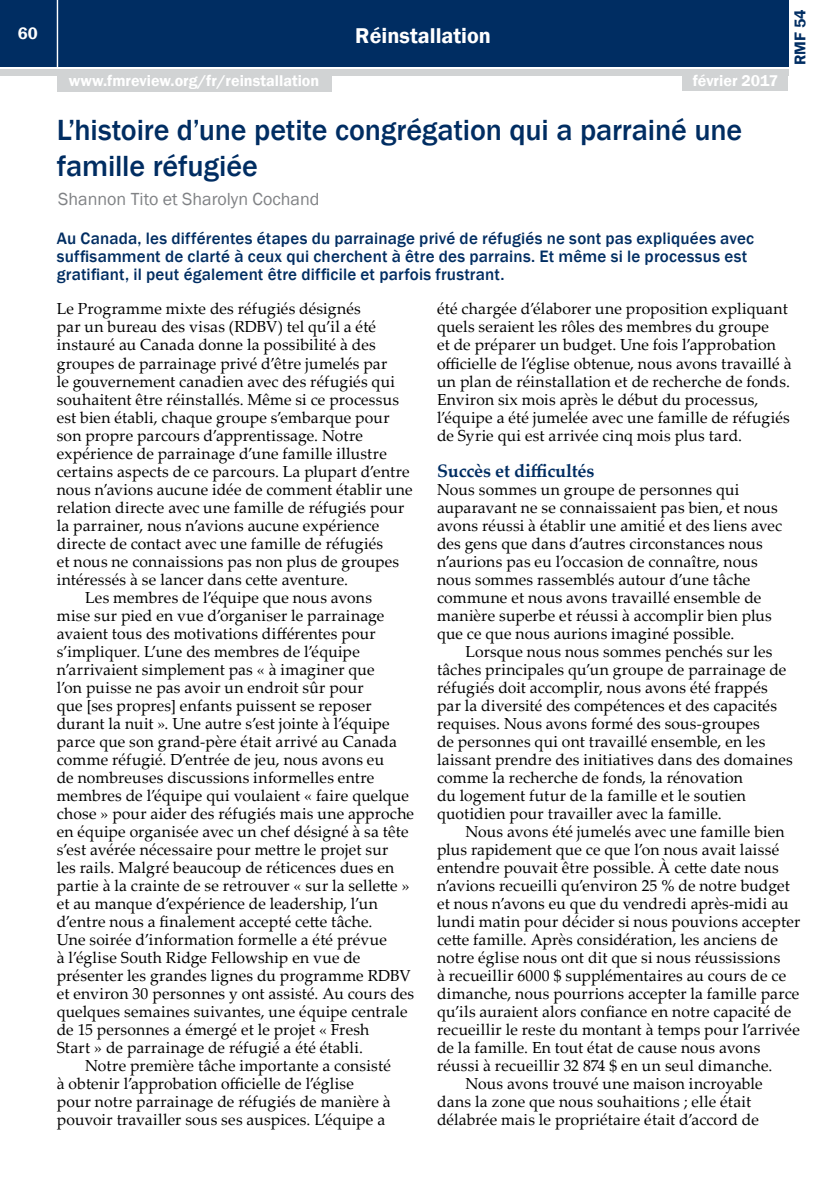
<style>
.page{position:relative;width:840px;height:1191px;background:#fff}
.page>*{position:absolute;margin:0;border:0;box-sizing:border-box;transform-origin:0 0}
.t1{font:500 30px/36px "Franklin Gothic";letter-spacing:-.005em;color:#002d62}
.t2{font:600 22px "Franklin Gothic";color:#fff}
.t3{font:18px "Franklin Gothic";color:#808285}
.t4{font:700 18px "Palatino Linotype";letter-spacing:-.01em;color:#002d62}
.t5{font:500 17px/18px "Franklin Gothic";letter-spacing:.01em;color:#002d62}
.t6{font:600 17px "Franklin Gothic";color:#fff}
.t7{font:16px/18px "Palatino Linotype";letter-spacing:.01em;color:#000}
.t8{font:600 16px "Franklin Gothic";color:#fff}
.t9{font:600 16px "Franklin Gothic";color:#002d62}
</style>
<div class="page">
<div style="left:0;top:0;width:787px;height:66px;background:#002d62"></div>
<div style="left:0;top:69px;width:787px;height:6px;background:#d1d3d4"></div>
<hr style="left:57px;top:0;width:1px;height:67px;background:#fff">
<div style="left:682px;top:73px;width:105px;height:18px;background:#d1d3d4"></div>
<div style="left:57px;top:74px;width:274px;height:18px;background:#d1d3d4"></div>
<p class="t6" style="left:18px;top:23px;width:21px">60</p>
<h2 class="t2" style="left:355px;top:22px;width:137px">Réinstallation</h2>
<p class="t8" style="left:69px;top:71px;width:252px">www.fmreview.org/fr/reinstallation</p>
<p class="t8" style="left:692px;top:71px;width:87px">février 2017</p>
<p class="t9" style="left:789px;top:65px;width:58px;rotate:-90deg">RMF 54</p>
<h1 class="t1" style="left:57px;top:112px;width:686px">L’histoire d’une petite congrégation qui a parrainé une famille réfugiée</h1>
<p class="t3" style="left:58px;top:188px;width:263px">Shannon Tito et Sharolyn Cochand</p>
<p class="t5" style="left:57px;top:230px;width:698px">Au Canada, les différentes étapes du parrainage privé de réfugiés ne sont pas expliquées avec suffisamment de clarté à ceux qui cherchent à être des parrains. Et même si le processus est gratifiant, il peut également être difficile et parfois frustrant.</p>
<p class="t7" style="left:57px;top:299px;width:305px">Le Programme mixte des réfugiés désignés</p>
<p class="t7" style="left:57px;top:317px;width:321px">par un bureau des visas (RDBV) tel qu’il a été</p>
<p class="t7" style="left:57px;top:335px;width:320px">instauré au Canada donne la possibilité à des</p>
<p class="t7" style="left:57px;top:353px;width:332px">groupes de parrainage privé d’être jumelés par</p>
<p class="t7" style="left:57px;top:371px;width:339px">le gouvernement canadien avec des réfugiés qui</p>
<p class="t7" style="left:57px;top:389px;width:344px">souhaitent être réinstallés. Même si ce processus</p>
<p class="t7" style="left:57px;top:407px;width:334px">est bien établi, chaque groupe s’embarque pour</p>
<p class="t7" style="left:57px;top:425px;width:308px">son propre parcours d’apprentissage. Notre</p>
<p class="t7" style="left:57px;top:443px;width:331px">expérience de parrainage d’une famille illustre</p>
<p class="t7" style="left:57px;top:461px;width:354px">certains aspects de ce parcours. La plupart d’entre</p>
<p class="t7" style="left:57px;top:479px;width:357px">nous n’avions aucune idée de comment établir une</p>
<p class="t7" style="left:57px;top:497px;width:349px">relation directe avec une famille de réfugiés pour</p>
<p class="t7" style="left:57px;top:515px;width:324px">la parrainer, nous n’avions aucune expérience</p>
<p class="t7" style="left:57px;top:533px;width:328px">directe de contact avec une famille de réfugiés</p>
<p class="t7" style="left:57px;top:551px;width:344px">et nous ne connaissions pas non plus de groupes</p>
<p class="t7" style="left:57px;top:569px;width:293px">intéressés à se lancer dans cette aventure.</p>
<p class="t7" style="left:85px;top:587px;width:288px">Les membres de l’équipe que nous avons</p>
<p class="t7" style="left:57px;top:605px;width:329px">mise sur pied en vue d’organiser le parrainage</p>
<p class="t7" style="left:57px;top:623px;width:320px">avaient tous des motivations différentes pour</p>
<p class="t7" style="left:57px;top:641px;width:304px">s’impliquer. L’une des membres de l’équipe</p>
<p class="t7" style="left:57px;top:659px;width:319px">n’arrivaient simplement pas « à imaginer que</p>
<p class="t7" style="left:57px;top:677px;width:308px">l’on puisse ne pas avoir un endroit sûr pour</p>
<p class="t7" style="left:57px;top:695px;width:316px">que [ses propres] enfants puissent se reposer</p>
<p class="t7" style="left:57px;top:713px;width:334px">durant la nuit ». Une autre s’est jointe à l’équipe</p>
<p class="t7" style="left:57px;top:731px;width:342px">parce que son grand-père était arrivé au Canada</p>
<p class="t7" style="left:57px;top:749px;width:329px">comme réfugié. D’entrée de jeu, nous avons eu</p>
<p class="t7" style="left:57px;top:767px;width:319px">de nombreuses discussions informelles entre</p>
<p class="t7" style="left:57px;top:785px;width:353px">membres de l’équipe qui voulaient « faire quelque</p>
<p class="t7" style="left:57px;top:803px;width:359px">chose » pour aider des réfugiés mais une approche</p>
<p class="t7" style="left:57px;top:821px;width:353px">en équipe organisée avec un chef désigné à sa tête</p>
<p class="t7" style="left:57px;top:839px;width:333px">s’est avérée nécessaire pour mettre le projet sur</p>
<p class="t7" style="left:57px;top:857px;width:339px">les rails. Malgré beaucoup de réticences dues en</p>
<p class="t7" style="left:57px;top:875px;width:354px">partie à la crainte de se retrouver « sur la sellette »</p>
<p class="t7" style="left:57px;top:893px;width:322px">et au manque d’expérience de leadership, l’un</p>
<p class="t7" style="left:57px;top:911px;width:317px">d’entre nous a finalement accepté cette tâche.</p>
<p class="t7" style="left:57px;top:929px;width:331px">Une soirée d’information formelle a été prévue</p>
<p class="t7" style="left:57px;top:947px;width:305px">à l’église South Ridge Fellowship en vue de</p>
<p class="t7" style="left:57px;top:965px;width:355px">présenter les grandes lignes du programme RDBV</p>
<p class="t7" style="left:57px;top:983px;width:359px">et environ 30 personnes y ont assisté. Au cours des</p>
<p class="t7" style="left:57px;top:1001px;width:352px">quelques semaines suivantes, une équipe centrale</p>
<p class="t7" style="left:57px;top:1019px;width:314px">de 15 personnes a émergé et le projet « Fresh</p>
<p class="t7" style="left:57px;top:1037px;width:307px">Start » de parrainage de réfugié a été établi.</p>
<p class="t7" style="left:85px;top:1055px;width:307px">Notre première tâche importante a consisté</p>
<p class="t7" style="left:57px;top:1073px;width:298px">à obtenir l’approbation officielle de l’église</p>
<p class="t7" style="left:57px;top:1091px;width:335px">pour notre parrainage de réfugiés de manière à</p>
<p class="t7" style="left:57px;top:1109px;width:330px">pouvoir travailler sous ses auspices. L’équipe a</p>
<p class="t7" style="left:437px;top:299px;width:356px">été chargée d’élaborer une proposition expliquant quels seraient les rôles des membres du groupe<br>et de préparer un budget. Une fois l’approbation officielle de l’église obtenue, nous avons travaillé à un plan de réinstallation et de recherche de fonds.<br>Environ six mois après le début du processus, l’équipe a été jumelée avec une famille de réfugiés de Syrie qui est arrivée cinq mois plus tard.</p>
<p class="t4" style="left:437px;top:457px;width:159px">Succès et difficultés</p>
<p class="t7" style="left:437px;top:479px;width:346px">Nous sommes un groupe de personnes qui auparavant ne se connaissaient pas bien, et nous avons réussi à établir une amitié et des liens avec des gens que dans d’autres circonstances nous n’aurions pas eu l’occasion de connaître, nous nous sommes rassemblés autour d’une tâche commune et nous avons travaillé ensemble de manière superbe et réussi à accomplir bien plus que ce que nous aurions imaginé possible.</p>
<p class="t7" style="left:437px;top:641px;width:357px;text-indent:28px">Lorsque nous nous sommes penchés sur les tâches principales qu’un groupe de parrainage de réfugiés doit accomplir, nous avons été frappés par la diversité des compétences et des capacités requises. Nous avons formé des sous-groupes<br>de personnes qui ont travaillé ensemble, en les laissant prendre des initiatives dans des domaines comme la recherche de fonds, la rénovation<br>du logement futur de la famille et le soutien quotidien pour travailler avec la famille.</p>
<p class="t7" style="left:465px;top:821px;width:320px">Nous avons été jumelés avec une famille bien</p>
<p class="t7" style="left:437px;top:839px;width:343px">plus rapidement que ce que l’on nous avait laissé</p>
<p class="t7" style="left:437px;top:857px;width:343px">entendre pouvait être possible. À cette date nous</p>
<p class="t7" style="left:437px;top:875px;width:354px">n’avions recueilli qu’environ 25 % de notre budget</p>
<p class="t7" style="left:437px;top:893px;width:353px">et nous n’avons eu que du vendredi après-midi au</p>
<p class="t7" style="left:437px;top:911px;width:364px">lundi matin pour décider si nous pouvions accepter</p>
<p class="t7" style="left:437px;top:929px;width:342px">cette famille. Après considération, les anciens de</p>
<p class="t7" style="left:437px;top:947px;width:344px">notre église nous ont dit que si nous réussissions</p>
<p class="t7" style="left:437px;top:965px;width:350px">à recueillir 6000 $ supplémentaires au cours de ce</p>
<p class="t7" style="left:437px;top:983px;width:363px">dimanche, nous pourrions accepter la famille parce</p>
<p class="t7" style="left:437px;top:1001px;width:355px">qu’ils auraient alors confiance en notre capacité de</p>
<p class="t7" style="left:437px;top:1019px;width:364px">recueillir le reste du montant à temps pour l’arrivée</p>
<p class="t7" style="left:437px;top:1037px;width:325px">de la famille. En tout état de cause nous avons</p>
<p class="t7" style="left:437px;top:1055px;width:337px">réussi à recueillir 32 874 $ en un seul dimanche.</p>
<p class="t7" style="left:465px;top:1073px;width:298px">Nous avons trouvé une maison incroyable</p>
<p class="t7" style="left:437px;top:1091px;width:315px">dans la zone que nous souhaitions ; elle était</p>
<p class="t7" style="left:437px;top:1109px;width:323px">délabrée mais le propriétaire était d’accord de</p>
</div>
